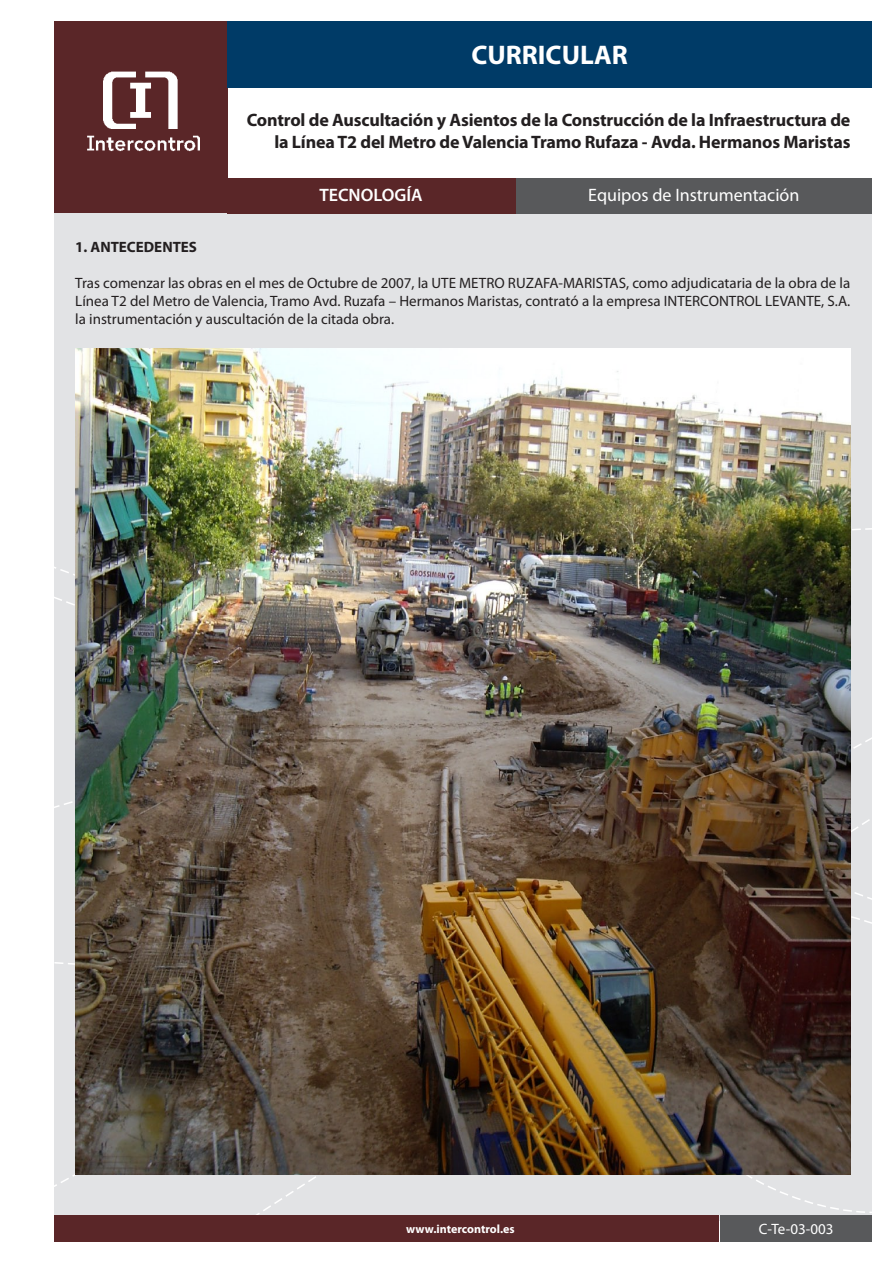
<style>
.page{position:relative;width:893px;height:1263px;background:#fff}
.page>*{position:absolute;margin:0;border:0;box-sizing:border-box;transform-origin:0 0}
.t1{font:700 27px "Myriad Pro";color:#fff}
.t2{font:700 18px/21.6px "Myriad Pro";letter-spacing:-.01em;color:#231f20;text-align:right}
.t3{font:18px "Myriad Pro";color:#fff}
.t4{font:600 18px "Myriad Pro";color:#fff}
.t5{font:15px/18px "Myriad Pro";color:#231f20;text-align:justify}
.t6{font:700 15px "Myriad Pro";color:#231f20}
.t7{font:15px "Myriad Pro";color:#fff}
.t8{font:700 12px "Myriad Pro";color:#fff}
</style>
<div class="page">
<div style="left:54px;top:204px;width:818px;height:1017px;background:#e2e3e5"></div>
<svg style="left:746px;top:1034px;width:126px;height:179px"></svg>
<svg style="left:850px;top:804px;width:22px;height:230px"></svg>
<img style="left:75px;top:349px;width:775px;height:826px">
<div style="left:54px;top:1215px;width:665px;height:27px;background:#5a2628"></div>
<div style="left:721px;top:1215px;width:151px;height:27px;background:#58595b"></div>
<div style="left:227px;top:178px;width:289px;height:35px;background:#5a2628"></div>
<div style="left:54px;top:21px;width:173px;height:192px;background:#5a2628"></div>
<div style="left:227px;top:21px;width:645px;height:67px;background:#003b67"></div>
<img style="left:104px;top:72px;width:74px;height:56px">
<img style="left:87px;top:135px;width:112px;height:17px">
<div style="left:516px;top:178px;width:356px;height:35px;background:#58595b"></div>
<p class="t1" style="left:471px;top:37px;width:158px">CURRICULAR</p>
<p class="t2" style="left:247px;top:109px;width:605px">Control de Auscultación y Asientos de la Construcción de la Infraestructura de la Línea T2 del Metro de Valencia Tramo Rufaza - Avda. Hermanos Maristas</p>
<p class="t4" style="left:319px;top:183px;width:105px">TECNOLOGÍA</p>
<p class="t3" style="left:588px;top:183px;width:213px">Equipos de Instrumentación</p>
<p class="t6" style="left:75px;top:237px;width:123px">1. ANTECEDENTES</p>
<p class="t5" style="left:75px;top:273px;width:777px">Tras comenzar las obras en el mes de Octubre de 2007, la UTE METRO RUZAFA-MARISTAS, como adjudicataria de la obra de la Línea T2 del Metro de Valencia, Tramo Avd. Ruzafa – Hermanos Maristas, contrató a la empresa INTERCONTROL LEVANTE, S.A. la instrumentación y auscultación de la citada obra.</p>
<p class="t8" style="left:406px;top:1221px;width:110px">www.intercontrol.es</p>
<p class="t7" style="left:759px;top:1219px;width:76px">C-Te-03-003</p>
</div>
